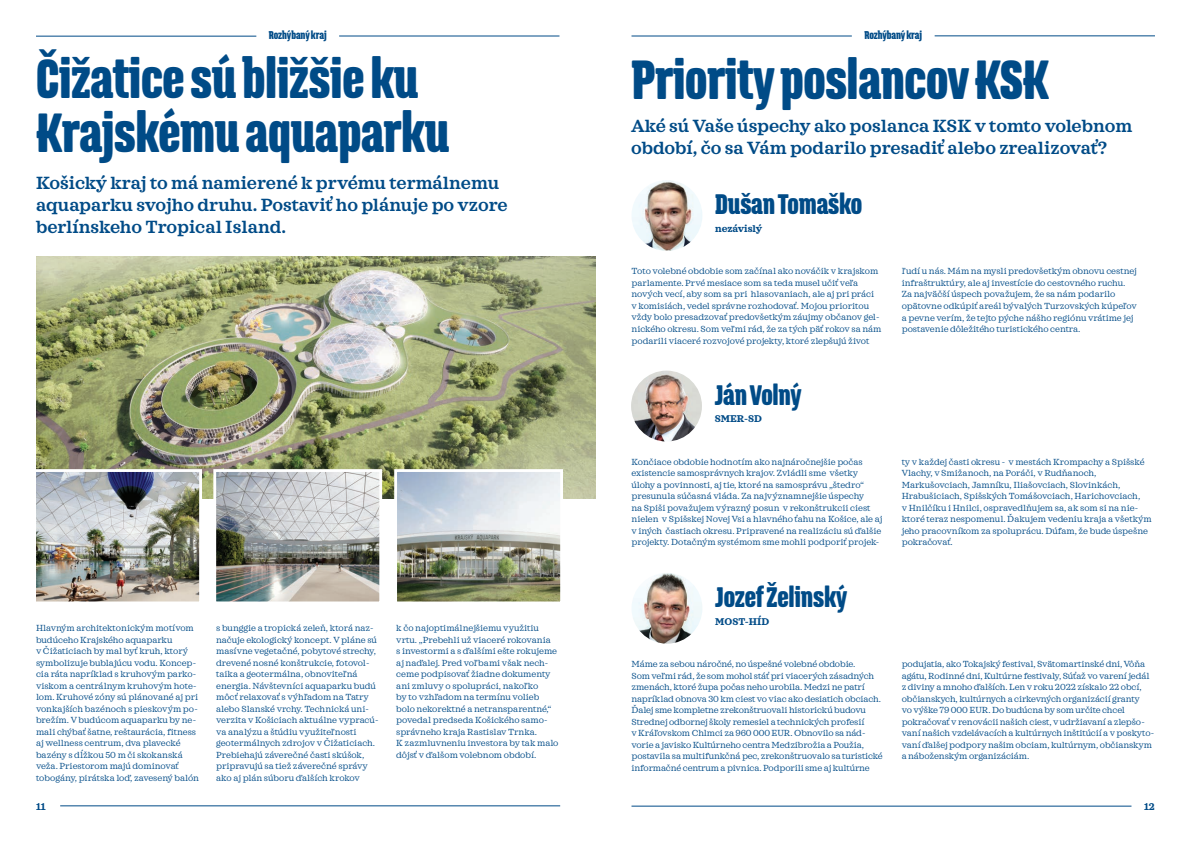
<style>
.page{position:relative;width:1191px;height:842px;background:#fff}
.page>*{position:absolute;margin:0;border:0;box-sizing:border-box;transform-origin:0 0}
.t1{font:900 48.8px/54px "Triump";letter-spacing:-.01em;color:#004b87;scale:.8 1}
.t2{font:900 25px "Triump";letter-spacing:-.01em;color:#004b87;scale:.8 1}
.t3{font:600 18px/22px "Sagona";color:#004b87}
.t4{font:700 10px "Sagona";color:#004b87}
.t5{font:900 10px "Triump";letter-spacing:-.01em;color:#004b87;scale:.8 1}
.t6{font:9px/11.5px "Sagona";letter-spacing:-.01em;color:#004b87}
</style>
<div class="page">
<hr style="left:60px;top:806px;width:500px;height:1px;background:#004b87">
<hr style="left:631px;top:806px;width:500px;height:1px;background:#004b87">
<hr style="left:631px;top:36px;width:221px;height:1px;background:#004b87">
<hr style="left:934px;top:36px;width:221px;height:1px;background:#004b87">
<img style="left:631px;top:573px;width:71px;height:71px;border-radius:35px">
<img style="left:631px;top:371px;width:71px;height:70px;border-radius:35px">
<img style="left:631px;top:180px;width:71px;height:71px;border-radius:35px">
<hr style="left:36px;top:36px;width:220px;height:1px;background:#004b87">
<hr style="left:339px;top:36px;width:220px;height:1px;background:#004b87">
<img style="left:36px;top:256px;width:559px;height:243px">
<img style="left:36px;top:468px;width:167px;height:134px">
<img style="left:212px;top:468px;width:171px;height:134px">
<img style="left:393px;top:468px;width:171px;height:134px">
<p class="t5" style="left:269px;top:28px;width:74px">Rozhýbaný kraj</p>
<h1 class="t1" style="left:36px;top:50px;width:518px">Čižatice sú bližšie ku<br>Krajskému aquaparku</h1>
<h3 class="t3" style="left:36px;top:172px;width:473px">Košický kraj to má namierené k prvému termálnemu aquaparku svojho druhu. Postaviť ho plánuje po vzore berlínskeho Tropical Island.</h3>
<p class="t6" style="left:36px;top:622px;width:165px">Hlavným architektonickým motívom budúceho Krajského aquaparku<br>v Čižaticiach by mal byť kruh, ktorý symbolizuje bublajúcu vodu. Koncep&shy;cia ráta napríklad s kruhovým parko&shy;viskom a centrálnym kruhovým hote&shy;lom. Kruhové zóny sú plánované aj pri vonkajších bazénoch s pieskovým po&shy;brežím. V budúcom aquaparku by ne&shy;mali chýbať šatne, reštaurácia, fitness aj wellness centrum, dva plavecké bazény s dĺžkou 50 m či skokanská veža. Priestorom majú dominovať tobogány, pirátska loď, zavesený balón</p>
<p class="t6" style="left:216px;top:622px;width:164px">s bunggie a tropická zeleň, ktorá naz&shy;načuje ekologický koncept. V pláne sú masívne vegetačné, pobytové strechy, drevené nosné konštrukcie, fotovol&shy;taika a geotermálna, obnoviteľná energia. Návštevníci aquaparku budú môcť relaxovať s výhľadom na Tatry alebo Slanské vrchy. Technická uni&shy;verzita v Košiciach aktuálne vypracú&shy;va analýzu a štúdiu využiteľnosti geotermálnych zdrojov v Čižaticiach.<br>Prebiehajú záverečné časti skúšok, pripravujú sa tiež záverečné správy ako aj plán súboru ďalších krokov</p>
<p class="t6" style="left:396px;top:622px;width:164px">k čo najoptimálnejšiemu využitiu vrtu. „Prebehli už viaceré rokovania<br>s investormi a s ďalšími ešte rokujeme aj naďalej. Pred voľ bami však nech&shy;ceme podpisovať žiadne dokumenty ani zmluvy o spolupráci, nakoľko<br>by to vzhľadom na termínu volieb bolo nekorektné a netransparentné,“ povedal predseda Košického samo&shy;správneho kraja Rastislav Trnka.<br>K zazmluvneniu investora by tak malo dôjsť v ďalšom volebnom období.</p>
<p class="t5" style="left:864px;top:28px;width:74px">Rozhýbaný kraj</p>
<h1 class="t1" style="left:631px;top:51px;width:523px">Priority poslancov KSK</h1>
<h3 class="t3" style="left:631px;top:115px;width:503px">Aké sú Vaše úspechy ako poslanca KSK v tomto volebnom období, čo sa Vám podarilo presadiť alebo zrealizovať?</h3>
<h2 class="t2" style="left:715px;top:186px;width:185px">Dušan Tomaško</h2>
<p class="t4" style="left:715px;top:222px;width:48px">nezávislý</p>
<p class="t6" style="left:631px;top:266px;width:251px">Toto volebné obdobie som začínal ako nováčik v krajskom parlamente. Prvé mesiace som sa teda musel učiť veľa nových vecí, aby som sa pri hlasovaniach, ale aj pri práci v komisiách, vedel správne rozhodovať. Mojou prioritou vždy bolo presadzovať predovšetkým záujmy občanov gel&shy;nického okresu. Som veľ mi rád, že za tých päť rokov sa nám podarili viaceré rozvojové projekty, ktoré zlepšujú život</p>
<p class="t6" style="left:901px;top:266px;width:237px">ľ udí u nás. Mám na mysli predovšetkým obnovu cestnej infraštruktúry, ale aj investície do cestovného ruchu.<br>Za najväčší úspech považujem, že sa nám podarilo opätovne odkúpiť areál bývalých Turzovských kúpeľov a pevne verím, že tejto pýche nášho regiónu vrátime jej postavenie dôležitého turistického centra.</p>
<h2 class="t2" style="left:715px;top:377px;width:110px">Ján Volný</h2>
<p class="t4" style="left:715px;top:412px;width:49px">SMER-SD</p>
<p class="t6" style="left:631px;top:456px;width:252px">Končiace obdobie hodnotím ako najnáročnejšie počas existencie samosprávnych krajov. Zvládli sme všetky úlohy a povinnosti, aj tie, ktoré na samosprávu „štedro“ presunula súčasná vláda. Za najvýznamnejšie úspechy<br>na Spiši považujem výrazný posun v rekonštrukcii ciest nielen v Spišskej Novej Vsi a hlavného ťahu na Košice, ale aj v iných častiach okresu. Pripravené na realizáciu sú ďalšie projekty. Dotačným systémom sme mohli podporiť projek-</p>
<p class="t6" style="left:901px;top:456px;width:251px">ty v každej časti okresu - v mestách Krompachy a Spišské Vlachy, v Smižanoch, na Poráči, v Rudňanoch, Markušovciach, Jamníku, Iliašovciach, Slovinkách, Hrabušiciach, Spišských Tomášovciach, Harichovciach,<br>v Hnilčíku i Hnilci, ospravedlňujem sa, ak som si na nie&shy;ktoré teraz nespomenul. Ďakujem vedeniu kraja a všetkým jeho pracovníkom za spoluprácu. Dúfam, že bude úspešne pokračovať.</p>
<h2 class="t2" style="left:715px;top:579px;width:167px">Jozef Želinský</h2>
<p class="t4" style="left:715px;top:615px;width:56px">MOST-HÍD</p>
<p class="t6" style="left:631px;top:659px;width:253px">Máme za sebou náročné, no úspešné volebné obdobie.<br>Som veľmi rád, že som mohol stáť pri viacerých zásadných zmenách, ktoré župa počas neho urobila. Medzi ne patrí napríklad obnova 30 km ciest vo viac ako desiatich obciach.<br>Ďalej sme kompletne zrekonštruovali historickú budovu Strednej odbornej školy remesiel a technických profesií<br>v Kráľovskom Chlmci za 960 000 EUR. Obnovilo sa nád&shy;vorie a javisko Kultúrneho centra Medzibrožia a Použia, postavila sa multifunkčná pec, zrekonštruovalo sa turistické informačné centrum a pivnica. Podporili sme aj kultúrne</p>
<p class="t6" style="left:901px;top:659px;width:254px">podujatia, ako Tokajský festival, Svätomartinské dni, Vôňa agátu, Rodinné dni, Kultúrne festivaly, Súťaž vo varení jedál z diviny a mnoho ďalších. Len v roku 2022 získalo 22 obcí, občianskych, kultúrnych a cirkevných organizácií granty<br>vo výške 79 000 EUR. Do budúcna by som určite chcel pokračovať v renovácii našich ciest, v udržiavaní a zlepšo&shy;vaní našich vzdelávacích a kultúrnych inštitúcií a v poskyto&shy;vaní ďalšej podpory našim obciam, kultúrnym, občianskym a náboženským organizáciám.</p>
<p class="t4" style="left:36px;top:800px;width:11px">11</p>
<p class="t4" style="left:1144px;top:800px;width:12px">12</p>
</div>
